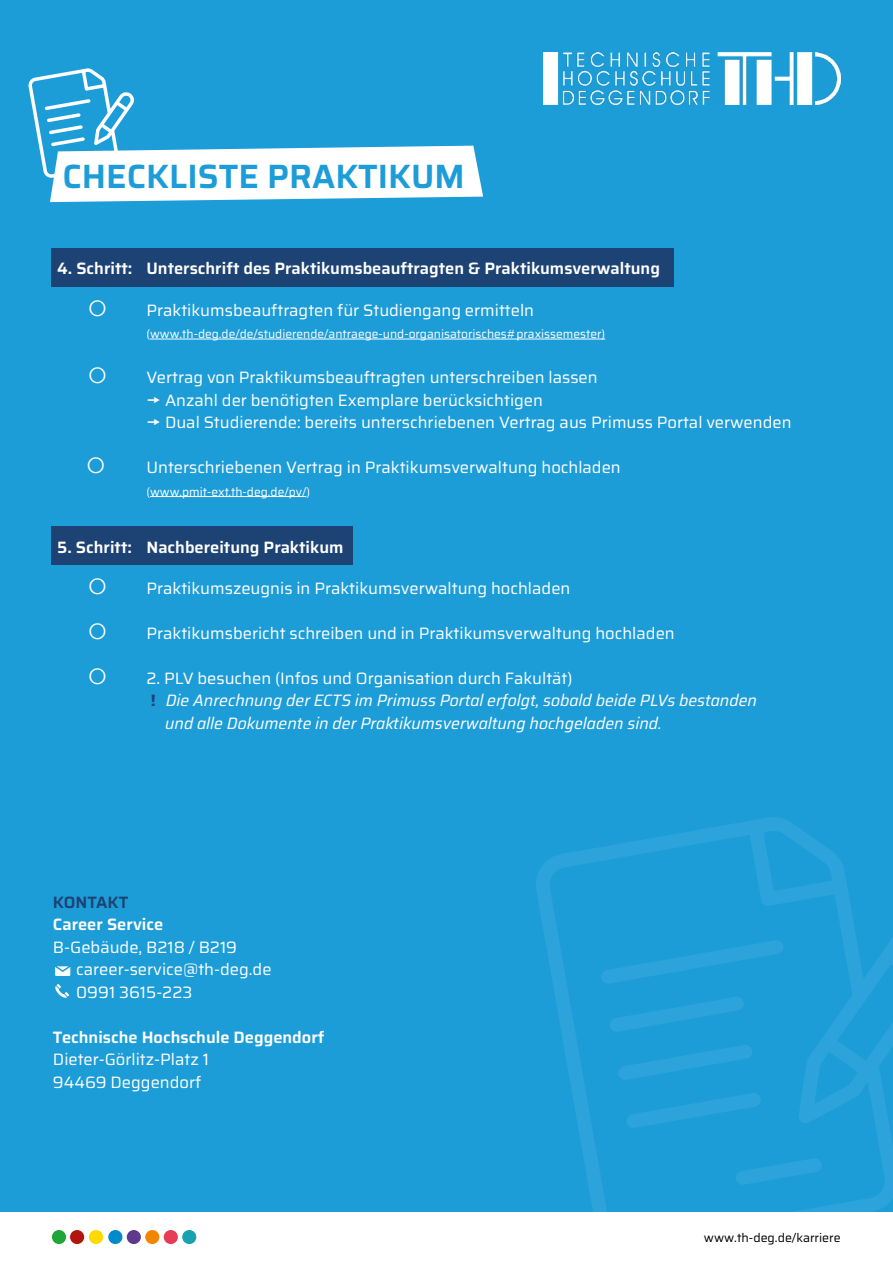
<style>
.page{position:relative;width:893px;height:1263px;background:#fff}
.page>*{position:absolute;margin:0;border:0;box-sizing:border-box;transform-origin:0 0}
.t1{font:600 33.75px "Saira";color:#1d9dd8}
.t2{font:16.5px/22.5px "Saira";color:#fff}
.t3{font:600 16.5px "Saira";color:#fff}
.t4{font:italic 16.5px "Saira";color:#fff}
.t5{font:600 16.5px "Saira";color:#1c4374}
.t6{font:12.45px "Saira";color:#000}
.t7{font:12px "Saira";color:#fff}
.s1{font-weight:700;font-style:normal;color:#1c4374}
</style>
<div class="page">
<div style="left:0;top:0;width:893px;height:1212px;background:#1d9dd8"></div>
<svg style="left:536px;top:817px;width:357px;height:395px"></svg>
<svg style="left:601px;top:939px;width:221px;height:246px"></svg>
<svg style="left:28px;top:68px;width:455px;height:134px"></svg>
<img style="left:543px;top:52px;width:298px;height:52px">
<div style="left:52px;top:1230px;width:14px;height:14px;background:#1fa637;border-radius:50%"></div>
<div style="left:70px;top:1230px;width:14px;height:14px;background:#b2150e;border-radius:50%"></div>
<div style="left:89px;top:1230px;width:14px;height:14px;background:#ffd900;border-radius:50%"></div>
<div style="left:108px;top:1230px;width:14px;height:14px;background:#008acc;border-radius:50%"></div>
<div style="left:127px;top:1230px;width:14px;height:14px;background:#5d3a8e;border-radius:50%"></div>
<div style="left:164px;top:1230px;width:14px;height:14px;background:#e73c55;border-radius:50%"></div>
<div style="left:145px;top:1230px;width:14px;height:14px;background:#f18700;border-radius:50%"></div>
<div style="left:182px;top:1230px;width:14px;height:14px;background:#17a2b0;border-radius:50%"></div>
<div style="left:51px;top:249px;width:623px;height:38px;background:#1c4374"></div>
<div style="left:51px;top:526px;width:302px;height:38px;background:#1c4374"></div>
<hr style="left:150px;top:339px;width:455px;height:1px;background:#fff">
<hr style="left:150px;top:496px;width:156px;height:1px;background:#fff">
<div style="left:54px;top:965px;width:17px;height:12px;background:#fff;border-radius:2px"></div>
<div style="left:54px;top:965px;width:18px;height:12px;border:2px solid #1d9dd8;border-radius:2px"></div>
<svg style="left:54px;top:965px;width:18px;height:8px"></svg>
<svg style="left:55px;top:984px;width:14px;height:14px"></svg>
<h1 class="t1" style="left:63px;top:150px;width:404px">CHECKLISTE PRAKTIKUM</h1>
<p class="t3" style="left:57px;top:256px;width:604px">4. Schritt: Unterschrift des Praktikumsbeauftragten &amp; Praktikumsverwaltung</p>
<p class="t2" style="left:146px;top:298px;width:389px">Praktikumsbeauftragten für Studiengang ermitteln</p>
<p class="t7" style="left:146px;top:325px;width:460px">(www.th-deg.de/de/studierende/antraege-und-organisatorisches#praxissemester)</p>
<p class="t2" style="left:165px;top:366px;width:628px;text-indent:-19px">Vertrag von Praktikumsbeauftragten unterschreiben lassen<br>Anzahl der benötigten Exemplare berücksichtigen<br>Dual Studierende: bereits unterschriebenen Vertrag aus Primuss Portal verwenden</p>
<p class="t2" style="left:146px;top:456px;width:476px">Unterschriebenen Vertrag in Praktikumsverwaltung hochladen</p>
<p class="t7" style="left:146px;top:482px;width:165px">(www.pmit-ext.th-deg.de/pv/)</p>
<p class="t3" style="left:57px;top:534px;width:288px">5. Schritt: Nachbereitung Praktikum</p>
<p class="t2" style="left:146px;top:577px;width:425px">Praktikumszeugnis in Praktikumsverwaltung hochladen</p>
<p class="t2" style="left:146px;top:622px;width:530px">Praktikumsbericht schreiben und in Praktikumsverwaltung hochladen</p>
<p class="t2" style="left:146px;top:667px;width:428px">2. PLV besuchen (Infos und Organisation durch Fakultät)</p>
<p class="t4" style="left:151px;top:687px;width:608px"><span class="s1">!</span> Die Anrechnung der ECTS im Primuss Portal erfolgt, sobald beide PLVs bestanden</p>
<p class="t4" style="left:165px;top:710px;width:498px">und alle Dokumente in der Praktikumsverwaltung hochgeladen sind.</p>
<p class="t5" style="left:53px;top:889px;width:77px">KONTAKT</p>
<p class="t3" style="left:53px;top:911px;width:112px">Career Service</p>
<p class="t2" style="left:76px;top:935px;width:197px;text-indent:-23px">B-Gebäude, B218 / B219 career-service@th-deg.de<br>0991 3615-223</p>
<p class="t3" style="left:53px;top:1024px;width:273px">Technische Hochschule Deggendorf</p>
<p class="t2" style="left:53px;top:1048px;width:157px">Dieter-Görlitz-Platz 1<br>94469 Deggendorf</p>
<p class="t6" style="left:704px;top:1228px;width:138px">www.th-deg.de/karriere</p>
</div>
